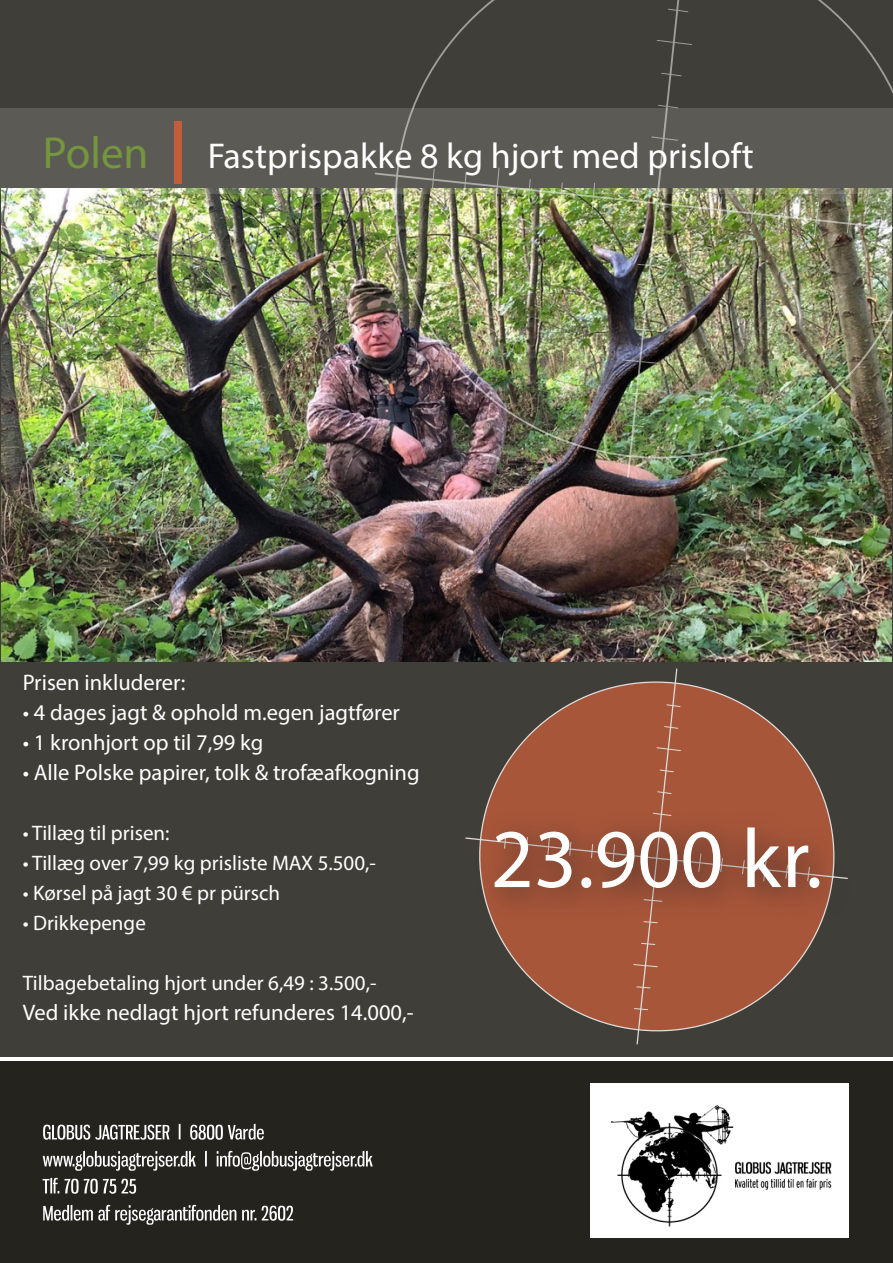
<style>
.page{position:relative;width:893px;height:1263px;background:#fff}
.page>*{position:absolute;margin:0;border:0;box-sizing:border-box;transform-origin:0 0}
.t1{font:83.85px "Myriad Pro";color:#fff}
.t2{font:36px "Myriad Pro";color:#fff}
.t3{font:22.5px "Myriad Pro";color:#fff}
.t4{font:21px "Myriad Pro";color:#fff}
.s1{font-size:45px;color:#74963d}
.s2{font-size:88.5px;color:#c25d3b}
</style>
<div class="page">
<div style="left:0;top:1061px;width:893px;height:202px;background:#24231e"></div>
<div style="left:0;top:0;width:893px;height:1057px;background:#403e38"></div>
<img style="left:1px;top:193px;width:891px;height:468px">
<img style="left:373px;top:68px;width:520px;height:405px">
<img style="left:432px;top:0;width:451px;height:427px">
<img style="left:626px;top:0;width:62px;height:479px">
<svg style="left:43px;top:1205px;width:250px;height:20px"></svg>
<svg style="left:43px;top:1178px;width:93px;height:16px"></svg>
<svg style="left:43px;top:1151px;width:330px;height:20px"></svg>
<svg style="left:43px;top:1124px;width:221px;height:16px"></svg>
<img style="left:591px;top:1084px;width:258px;height:154px">
<div style="left:0;top:108px;width:893px;height:85px;background:#5c5a55"></div>
<svg style="left:465px;top:682px;width:362px;height:349px"></svg>
<svg style="left:504px;top:704px;width:306px;height:306px;background:#99533b"></svg>
<svg style="left:636px;top:668px;width:42px;height:377px;background:#9f5a42"></svg>
<div style="left:474px;top:807px;width:379px;height:115px;background:#231f20;opacity:.75"></div>
<p class="t2" style="left:43px;top:134px;width:712px"><span class="s1">Polen</span> <span class="s2">l</span> Fastprispakke 8 kg hjort med prisloft</p>
<p class="t3" style="left:23px;top:668px;width:164px">Prisen inkluderer:</p>
<p class="t3" style="left:23px;top:698px;width:379px">• 4 dages jagt &amp; ophold m.egen jagtfører</p>
<p class="t3" style="left:23px;top:728px;width:242px">• 1 kronhjort op til 7,99 kg</p>
<p class="t3" style="left:23px;top:758px;width:398px">• Alle Polske papirer, tolk &amp; trofæafkogning</p>
<p class="t4" style="left:23px;top:820px;width:148px">• Tillæg til prisen:</p>
<p class="t4" style="left:23px;top:850px;width:355px">• Tillæg over 7,99 kg prisliste MAX 5.500,-</p>
<p class="t4" style="left:23px;top:880px;width:259px">• Kørsel på jagt 30 € pr pürsch</p>
<p class="t4" style="left:23px;top:910px;width:125px">• Drikkepenge</p>
<p class="t4" style="left:23px;top:970px;width:355px">Tilbagebetaling hjort under 6,49 : 3.500,-</p>
<p class="t3" style="left:23px;top:998px;width:393px">Ved ikke nedlagt hjort refunderes 14.000,-</p>
<p class="t1" style="left:491px;top:807px;width:333px">23.900 kr.</p>
</div>
